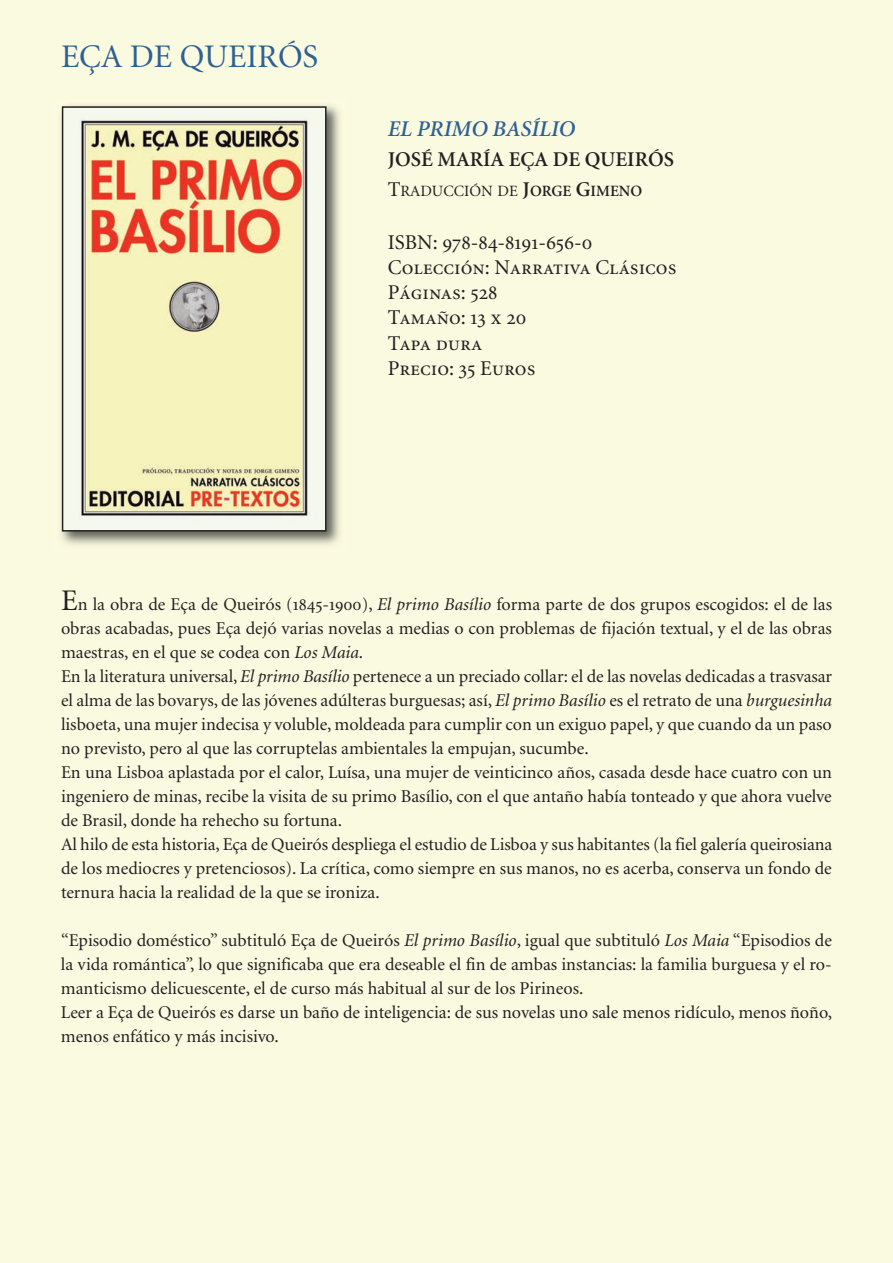
<style>
.page{position:relative;width:893px;height:1263px;background:#fafae0}
.page>*{position:absolute;margin:0;border:0;box-sizing:border-box;transform-origin:0 0}
.t1{font:33px "Minion";color:#2f6094}
.t2{font:italic 600 22.5px "Minion";color:#2f6094}
.t3{font:21px/25.2px "Minion Regular SC";color:#231f20}
.t4{font:600 21px "Minion";color:#231f20}
.t5{font:18px/24px "Minion";color:#231f20}
.t6{font:15.75px "Minion";color:#231f20}
.s1{font-size:21px}
.s2{font-weight:600;font-size:21px}
.s3{font-weight:600}
.s4{font-size:30px}
.s5{font-family:"Minion Regular SC"}
.s6{font-style:italic}
</style>
<div class="page">
<img style="left:61px;top:105px;width:279px;height:440px">
<img style="left:65px;top:109px;width:259px;height:419px">
<div style="left:62px;top:106px;width:265px;height:425px;border:2px solid #231f20"></div>
<h1 class="t1" style="left:61px;top:44px;width:259px">EÇA DE QUEIRÓS</h1>
<p class="t2" style="left:388px;top:120px;width:189px">EL PRIMO BASÍLIO</p>
<p class="t4" style="left:388px;top:151px;width:288px">JOSÉ MARÍA EÇA DE QUEIRÓS</p>
<p class="t6" style="left:388px;top:185px;width:256px"><span class="s1">T</span>RADUCCIÓN DE <span class="s2">J</span><span class="s3">ORGE</span> <span class="s2">G</span><span class="s3">IMENO</span></p>
<p class="t3" style="left:388px;top:230px;width:290px">ISBN: 978-84-8191-656-0<br>Colección: Narrativa Clásicos<br>Páginas: 528<br>Tamaño: 13 x 20<br>Tapa dura<br>Precio: 35 Euros</p>
<p class="t5" style="left:61px;top:593px;width:773px"><span class="s4">E</span>n la obra de Eça de Queirós (<span class="s5">1845-1900</span>), <span class="s6">El primo Basílio</span> forma parte de dos grupos escogidos: el de las obras acabadas, pues Eça dejó varias novelas a medias o con problemas de fijación textual, y el de las obras maestras, en el que se codea con <span class="s6">Los Maia</span>.<br>En la literatura universal, <span class="s6">El primo Basílio</span> pertenece a un preciado collar: el de las novelas dedicadas a trasvasar el alma de las bovarys, de las jóvenes adúlteras burguesas; así, <span class="s6">El primo Basílio</span> es el retrato de una <span class="s6">burguesinha </span>lisboeta, una mujer indecisa y voluble, moldeada para cumplir con un exiguo papel, y que cuando da un paso no previsto, pero al que las corruptelas ambientales la empujan, sucumbe.<br>En una Lisboa aplastada por el calor, Luísa, una mujer de veinticinco años, casada desde hace cuatro con un ingeniero de minas, recibe la visita de su primo Basílio, con el que antaño había tonteado y que ahora vuelve de Brasil, donde ha rehecho su fortuna.<br>Al hilo de esta historia, Eça de Queirós despliega el estudio de Lisboa y sus habitantes (la fiel galería queirosiana de los mediocres y pretenciosos). La crítica, como siempre en sus manos, no es acerba, conserva un fondo de ternura hacia la realidad de la que se ironiza.</p>
<p class="t5" style="left:61px;top:929px;width:773px">“Episodio doméstico” subtituló Eça de Queirós <span class="s6">El primo Basílio</span>, igual que subtituló <span class="s6">Los Maia</span> “Episodios de la vida romántica”, lo que significaba que era deseable el fin de ambas instancias: la familia burguesa y el ro&shy;manticismo delicuescente, el de curso más habitual al sur de los Pirineos.<br>Leer a Eça de Queirós es darse un baño de inteligencia: de sus novelas uno sale menos ridículo, menos ñoño, menos enfático y más incisivo.</p>
</div>
